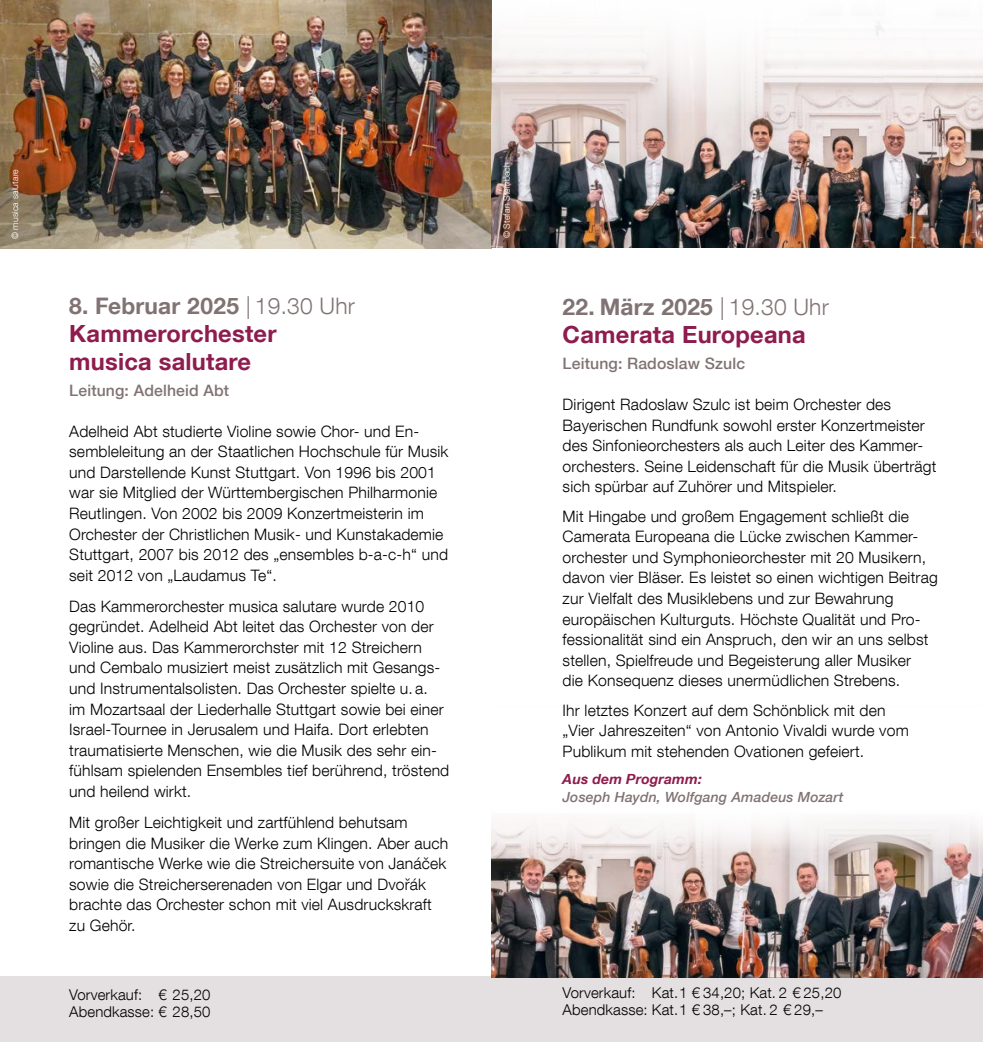
<style>
.page{position:relative;width:983px;height:1042px;background:#fff}
.page>*{position:absolute;margin:0;border:0;box-sizing:border-box;transform-origin:0 0}
.t1{font:700 23.62px/28px "Helvetica Neue LT Com";letter-spacing:.01em;color:#8e1c4e}
.t2{font:700 22.75px "Helvetica Neue LT Com";letter-spacing:.01em;color:#817373}
.t3{font:300 15.75px/20.7px "Helvetica Neue LT Com";letter-spacing:.01em;color:#000}
.t4{font:500 15.75px "Helvetica Neue LT Com";letter-spacing:.01em;color:#817373}
.t5{font:300 14.88px/17.5px "Helvetica Neue LT Com";letter-spacing:.01em;color:#000}
.t6{font:italic 500 14px "Helvetica Neue LT Com";letter-spacing:.01em;color:#817373}
.t7{font:italic 700 14px "Helvetica Neue LT Com";letter-spacing:.01em;color:#8e1c4e}
.t8{font:300 8.75px "Helvetica Neue LT Com";letter-spacing:.015em;color:#fff}
.s1{font-weight:300}
</style>
<div class="page">
<div style="left:0;top:976px;width:491px;height:66px;background:#e4dfe0"></div>
<div style="left:491px;top:976px;width:491px;height:66px;background:#e4dfe0"></div>
<img style="left:491px;top:848px;width:491px;height:129px">
<img style="left:0;top:0;width:982px;height:248px">
<img style="left:491px;top:0;width:491px;height:247px">
<p class="t8" style="left:10px;top:239px;width:72px;rotate:-90deg">© musica salutare</p>
<h2 class="t2" style="left:69px;top:291px;width:287px">8. Februar 2025 <span class="s1">| 19.30 Uhr</span></h2>
<h1 class="t1" style="left:69px;top:319px;width:209px">Kammerorchester musica salutare</h1>
<p class="t4" style="left:69px;top:380px;width:161px">Leitung: Adelheid Abt</p>
<p class="t3" style="left:69px;top:420px;width:380px">Adelheid Abt studierte Violine sowie Chor- und En&shy;sembleleitung an der Staatlichen Hochschule für Musik und Darstellende Kunst Stuttgart. Von 1996 bis 2001 war sie Mitglied der Württembergischen Philharmonie Reutlingen. Von 2002 bis 2009 Konzertmeisterin im Orchester der Christlichen Musik- und Kunstakademie Stuttgart, 2007 bis 2012 des „ensembles b-a-c-h“ und seit 2012 von „Laudamus Te“.</p>
<p class="t3" style="left:69px;top:595px;width:381px">Das Kammerorchester musica salutare wurde 2010 gegründet. Adelheid Abt leitet das Orchester von der Violine aus. Das Kammerorchster mit 12 Streichern und Cembalo musiziert meist zusätzlich mit Gesangs&shy;und Instrumentalsolisten. Das Orchester spielte u. a.<br>im Mozartsaal der Liederhalle Stuttgart sowie bei einer Israel-Tournee in Jerusalem und Haifa. Dort erlebten traumatisierte Menschen, wie die Musik des sehr ein&shy;fühlsam spielenden Ensembles tief berührend, tröstend und heilend wirkt.</p>
<p class="t3" style="left:69px;top:812px;width:380px">Mit großer Leichtigkeit und zartfühlend behutsam bringen die Musiker die Werke zum Klingen. Aber auch romantische Werke wie die Streichersuite von Janáček sowie die Streicherserenaden von Elgar und Dvořák brachte das Orchester schon mit viel Ausdruckskraft zu Gehör.</p>
<p class="t5" style="left:69px;top:985px;width:143px">Vorverkauf: € 25,20<br>Abendkasse: € 28,50</p>
<p class="t8" style="left:501px;top:238px;width:78px;rotate:-90deg">© Stefan Steinbach</p>
<h2 class="t2" style="left:562px;top:293px;width:268px">22. März 2025 <span class="s1">| 19.30 Uhr</span></h2>
<h1 class="t1" style="left:562px;top:320px;width:244px">Camerata Europeana</h1>
<p class="t4" style="left:562px;top:354px;width:184px">Leitung: Radoslaw Szulc</p>
<p class="t3" style="left:562px;top:394px;width:375px">Dirigent Radoslaw Szulc ist beim Orchester des Bayerischen Rundfunk sowohl erster Konzertmeister des Sinfonieorchesters als auch Leiter des Kammer&shy;orchesters. Seine Leidenschaft für die Musik überträgt sich spürbar auf Zuhörer und Mitspieler.</p>
<p class="t3" style="left:562px;top:505px;width:376px">Mit Hingabe und großem Engagement schließt die Camerata Europeana die Lücke zwischen Kammer&shy;orchester und Symphonieorchester mit 20 Musikern, davon vier Bläser. Es leistet so einen wichtigen Beitrag zur Vielfalt des Musiklebens und zur Bewahrung europäischen Kulturguts. Höchste Qualität und Pro&shy;fessionalität sind ein Anspruch, den wir an uns selbst stellen, Spielfreude und Begeisterung aller Musiker<br>die Konsequenz dieses unermüdlichen Strebens.</p>
<p class="t3" style="left:562px;top:699px;width:347px">Ihr letztes Konzert auf dem Schönblick mit den „Vier Jahreszeiten“ von Antonio Vivaldi wurde vom<br>Publikum mit stehenden Ovationen gefeiert.</p>
<p class="t7" style="left:562px;top:770px;width:141px">Aus dem Programm:</p>
<p class="t6" style="left:562px;top:788px;width:282px">Joseph Haydn, Wolfgang Amadeus Mozart</p>
<p class="t5" style="left:562px;top:983px;width:280px">Vorverkauf: Kat. 1 € 34,20; Kat. 2 € 25,20<br>Abendkasse: Kat.1 € 38,–; Kat. 2 € 29,–</p>
</div>
